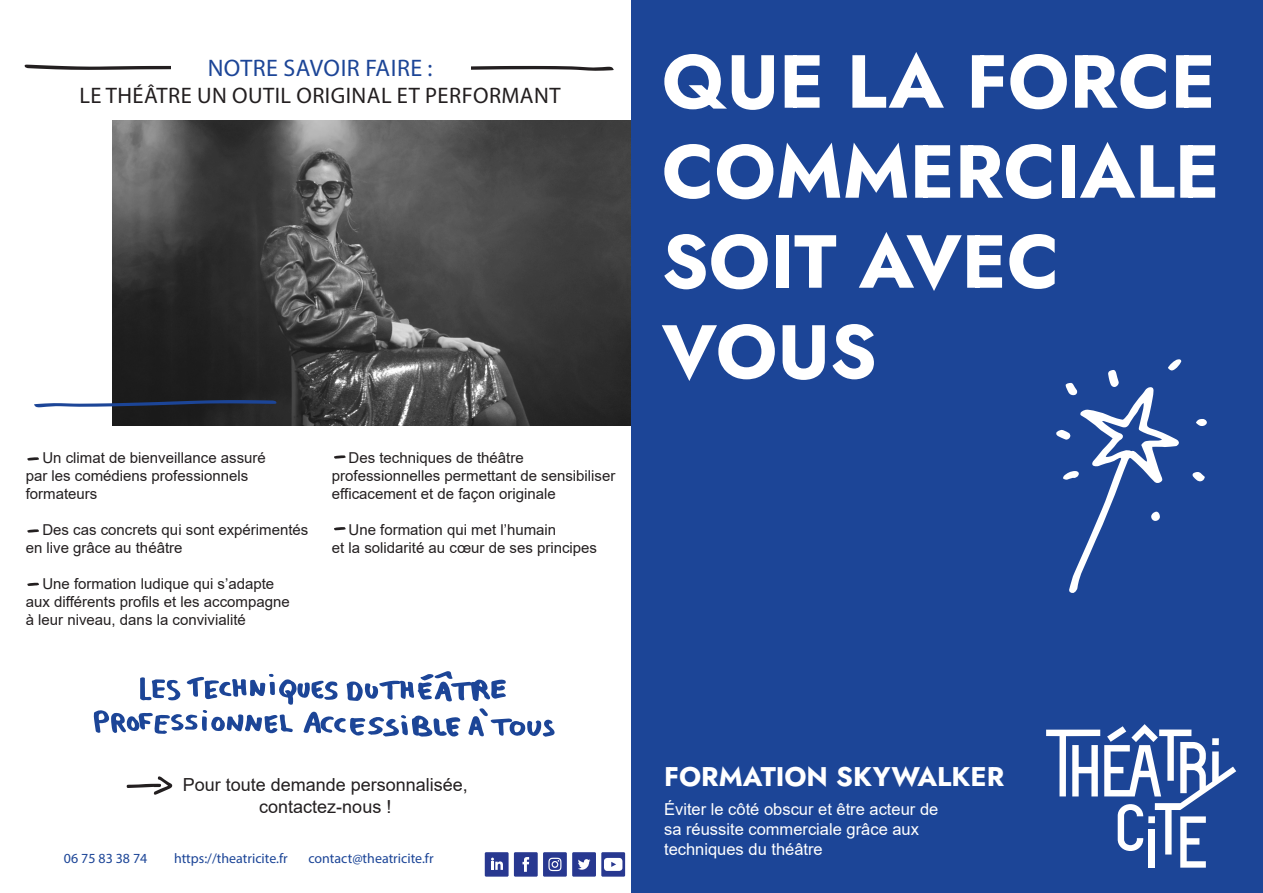
<style>
.page{position:relative;width:1263px;height:893px;background:#fff}
.page>*{position:absolute;margin:0;border:0;box-sizing:border-box;transform-origin:0 0}
.t1{font:75px/90px "Jost";color:#fff}
.t2{font:27px "Jost";color:#fff}
.t3{font:24px "Myriad Pro";letter-spacing:.02em;color:#1c4597}
.t4{font:22.5px "Myriad Pro";letter-spacing:.02em;color:#231f20}
.t5{font:18px "Arial";color:#231f20}
.t6{font:16.5px/19.8px "Arial";color:#fff}
.t7{font:15px/18px "Arial";color:#231f20}
.t8{font:13.95px "Myriad Pro";color:#1c4597}
</style>
<div class="page">
<img style="left:113px;top:120px;width:518px;height:305px">
<div style="left:631px;top:0;width:632px;height:893px;background:#1c4597"></div>
<svg style="left:1046px;top:724px;width:190px;height:144px"></svg>
<div style="left:1212px;top:738px;width:7px;height:7px;background:#fff"></div>
<svg style="left:27px;top:583px;width:12px;height:3px"></svg>
<svg style="left:27px;top:529px;width:12px;height:4px"></svg>
<svg style="left:27px;top:457px;width:12px;height:4px"></svg>
<svg style="left:94px;top:671px;width:461px;height:66px"></svg>
<svg style="left:127px;top:776px;width:46px;height:19px"></svg>
<svg style="left:34px;top:400px;width:243px;height:7px;background:#45587d"></svg>
<svg style="left:25px;top:65px;width:146px;height:5px"></svg>
<svg style="left:471px;top:65px;width:143px;height:6px"></svg>
<svg style="left:334px;top:527px;width:12px;height:3px"></svg>
<svg style="left:334px;top:455px;width:12px;height:4px"></svg>
<svg style="left:1192px;top:472px;width:13px;height:10px"></svg>
<svg style="left:1056px;top:359px;width:126px;height:234px"></svg>
<svg style="left:1196px;top:419px;width:11px;height:7px"></svg>
<div style="left:601px;top:852px;width:24px;height:25px;background:#283890"></div>
<svg style="left:604px;top:858px;width:18px;height:13px"></svg>
<div style="left:572px;top:852px;width:24px;height:25px;background:#283890"></div>
<svg style="left:578px;top:859px;width:13px;height:11px"></svg>
<div style="left:514px;top:852px;width:24px;height:25px;background:#283890"></div>
<svg style="left:522px;top:857px;width:7px;height:15px"></svg>
<div style="left:543px;top:852px;width:24px;height:25px;background:#283890"></div>
<svg style="left:548px;top:858px;width:13px;height:13px"></svg>
<div style="left:485px;top:852px;width:24px;height:25px;background:#283890"></div>
<svg style="left:491px;top:858px;width:12px;height:12px"></svg>
<p class="t3" style="left:208px;top:53px;width:226px">NOTRE SAVOIR FAIRE :</p>
<p class="t4" style="left:79px;top:82px;width:483px">LE THÉÂTRE UN OUTIL ORIGINAL ET PERFORMANT</p>
<p class="t7" style="left:42px;top:449px;width:225px">Un climat de bienveillance assuré</p>
<p class="t7" style="left:26px;top:467px;width:224px">par les comédiens professionnels formateurs</p>
<p class="t7" style="left:26px;top:521px;width:284px;text-indent:17px">Des cas concrets qui sont expérimentés en live grâce au théâtre</p>
<p class="t7" style="left:42px;top:575px;width:233px">Une formation ludique qui s’adapte</p>
<p class="t7" style="left:26px;top:593px;width:266px">aux différents profils et les accompagne</p>
<p class="t7" style="left:26px;top:611px;width:222px">à leur niveau, dans la convivialité</p>
<p class="t7" style="left:332px;top:449px;width:285px;text-indent:17px">Des techniques de théâtre professionnelles permettant de sensibiliser efficacement et de façon originale</p>
<p class="t7" style="left:349px;top:521px;width:209px">Une formation qui met l’humain</p>
<p class="t7" style="left:332px;top:539px;width:267px">et la solidarité au cœur de ses principes</p>
<p class="t1" style="left:662px;top:37px;width:560px">QUE LA FORCE<br>COMMERCIALE<br>SOIT AVEC<br>VOUS</p>
<p class="t5" style="left:183px;top:773px;width:287px">Pour toute demande personnalisée,</p>
<p class="t5" style="left:259px;top:794px;width:134px">contactez-nous !</p>
<p class="t8" style="left:64px;top:849px;width:85px">06 75 83 38 74</p>
<p class="t8" style="left:174px;top:849px;width:115px">https://theatricite.fr</p>
<p class="t8" style="left:308px;top:849px;width:127px">contact@theatricite.fr</p>
<p class="t2" style="left:664px;top:758px;width:342px">FORMATION SKYWALKER</p>
<p class="t6" style="left:664px;top:799px;width:276px">Éviter le côté obscur et être acteur de sa réussite commerciale grâce aux techniques du théâtre</p>
</div>
